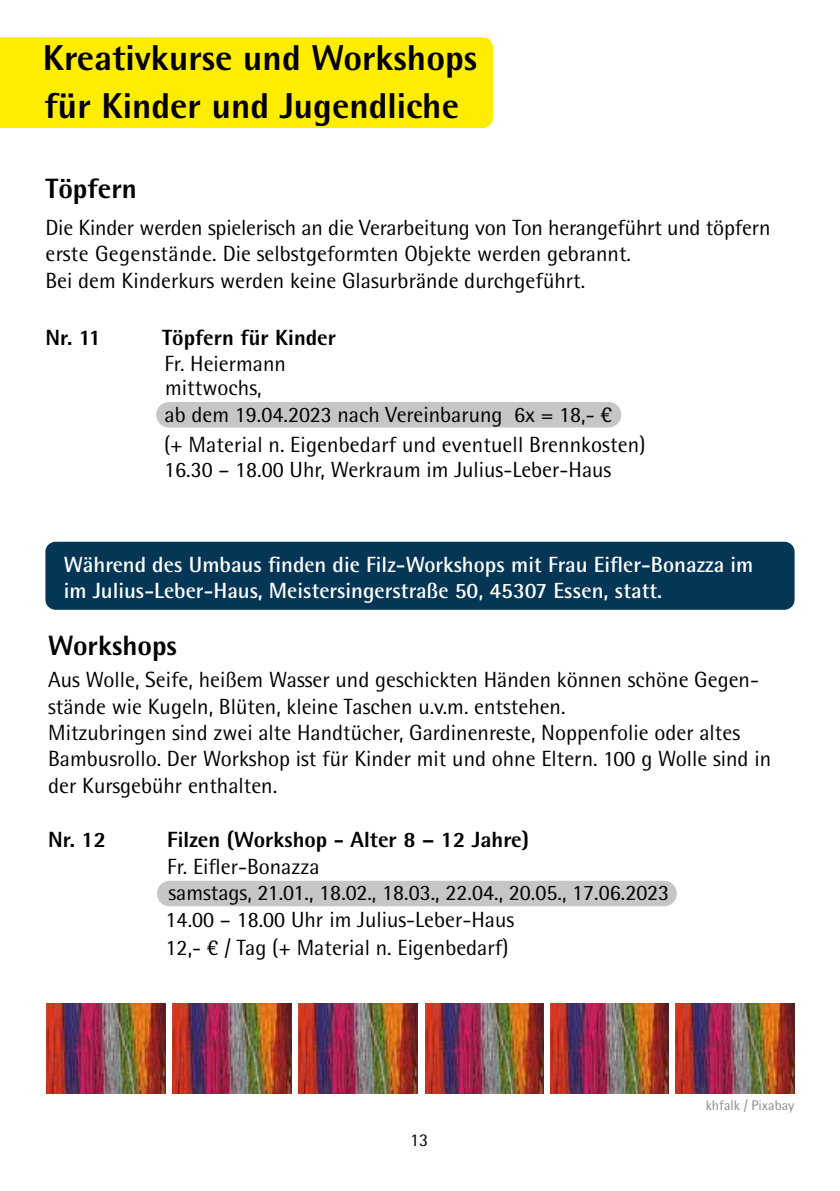
<style>
.page{position:relative;width:840px;height:1191px;background:#fff}
.page>*{position:absolute;margin:0;border:0;box-sizing:border-box;transform-origin:0 0}
.t1{font:800 36px/47.4px "Rotis Semi Sans Std";color:#000}
.t2{font:800 28px "Rotis Semi Sans Std";color:#000}
.t3{font:22px/26.4px "Rotis Semi Sans Std";color:#000}
.t4{font:700 22px/26.4px "Rotis Semi Sans Std";color:#fefefe}
.t5{font:800 22px "Rotis Semi Sans Std";color:#000}
.t6{font:18px "Rotis Semi Sans Std";color:#000}
.t7{font:14px "Rotis Semi Sans Std";color:#898989}
</style>
<div class="page">
<div style="left:0;top:37px;width:492px;height:91px;background:#ffed00"></div>
<div style="left:157px;top:880px;width:519px;height:26px;background:#c5c6c6;border-radius:13px"></div>
<img style="left:675px;top:1003px;width:118px;height:91px">
<div style="left:45px;top:542px;width:749px;height:68px;background:#053655;border-radius:10px"></div>
<img style="left:550px;top:1003px;width:118px;height:91px">
<img style="left:425px;top:1003px;width:118px;height:91px">
<img style="left:298px;top:1003px;width:119px;height:91px">
<img style="left:172px;top:1003px;width:119px;height:91px">
<img style="left:47px;top:1003px;width:118px;height:91px">
<div style="left:156px;top:402px;width:465px;height:25px;background:#c5c6c6;border-radius:13px"></div>
<h1 class="t1" style="left:43px;top:39px;width:435px">Kreativkurse und Workshops für Kinder und Jugendliche</h1>
<p class="t2" style="left:45px;top:178px;width:93px">Töpfern</p>
<p class="t3" style="left:45px;top:217px;width:726px">Die Kinder werden spielerisch an die Verarbeitung von Ton herangeführt und töpfern erste Gegenstände. Die selbstgeformten Objekte werden gebrannt.<br>Bei dem Kinderkurs werden keine Glasurbrände durchgeführt.</p>
<p class="t5" style="left:45px;top:329px;width:57px">Nr. 11</p>
<p class="t5" style="left:162px;top:329px;width:175px">Töpfern für Kinder</p>
<p class="t3" style="left:164px;top:353px;width:123px">Fr. Heiermann</p>
<p class="t3" style="left:164px;top:402px;width:482px;line-height:30px">ab dem 19.04.2023 nach Vereinbarung 6x = 18,- €<br>(+ Material n. Eigenbedarf und eventuell Brennkosten)</p>
<p class="t3" style="left:164px;top:459px;width:448px">16.30 – 18.00 Uhr, Werkraum im Julius-Leber-Haus</p>
<p class="t3" style="left:165px;top:377px;width:98px">mittwochs,</p>
<p class="t4" style="left:64px;top:554px;width:690px">Während des Umbaus finden die Filz-Workshops mit Frau Eifler-Bonazza im im Julius-Leber-Haus, Meistersingerstraße 50, 45307 Essen, statt.</p>
<p class="t2" style="left:48px;top:635px;width:130px">Workshops</p>
<p class="t3" style="left:48px;top:669px;width:724px">Aus Wolle, Seife, heißem Wasser und geschickten Händen können schöne Gegen&shy;stände wie Kugeln, Blüten, kleine Taschen u.v.m. entstehen.<br>Mitzubringen sind zwei alte Handtücher, Gardinenreste, Noppenfolie oder altes Bambusrollo. Der Workshop ist für Kinder mit und ohne Eltern. 100 g Wolle sind in der Kursgebühr enthalten.</p>
<p class="t5" style="left:48px;top:831px;width:59px">Nr. 12</p>
<p class="t5" style="left:167px;top:831px;width:363px">Filzen (Workshop - Alter 8 – 12 Jahre)</p>
<p class="t3" style="left:165px;top:856px;width:504px">Fr. Eifler-Bonazza<br>samstags, 21.01., 18.02., 18.03., 22.04., 20.05., 17.06.2023<br>14.00 – 18.00 Uhr im Julius-Leber-Haus</p>
<p class="t3" style="left:165px;top:937px;width:344px">12,- € / Tag (+ Material n. Eigenbedarf)</p>
<p class="t6" style="left:410px;top:1133px;width:20px">13</p>
<p class="t7" style="left:705px;top:1100px;width:90px">khfalk / Pixabay</p>
</div>
